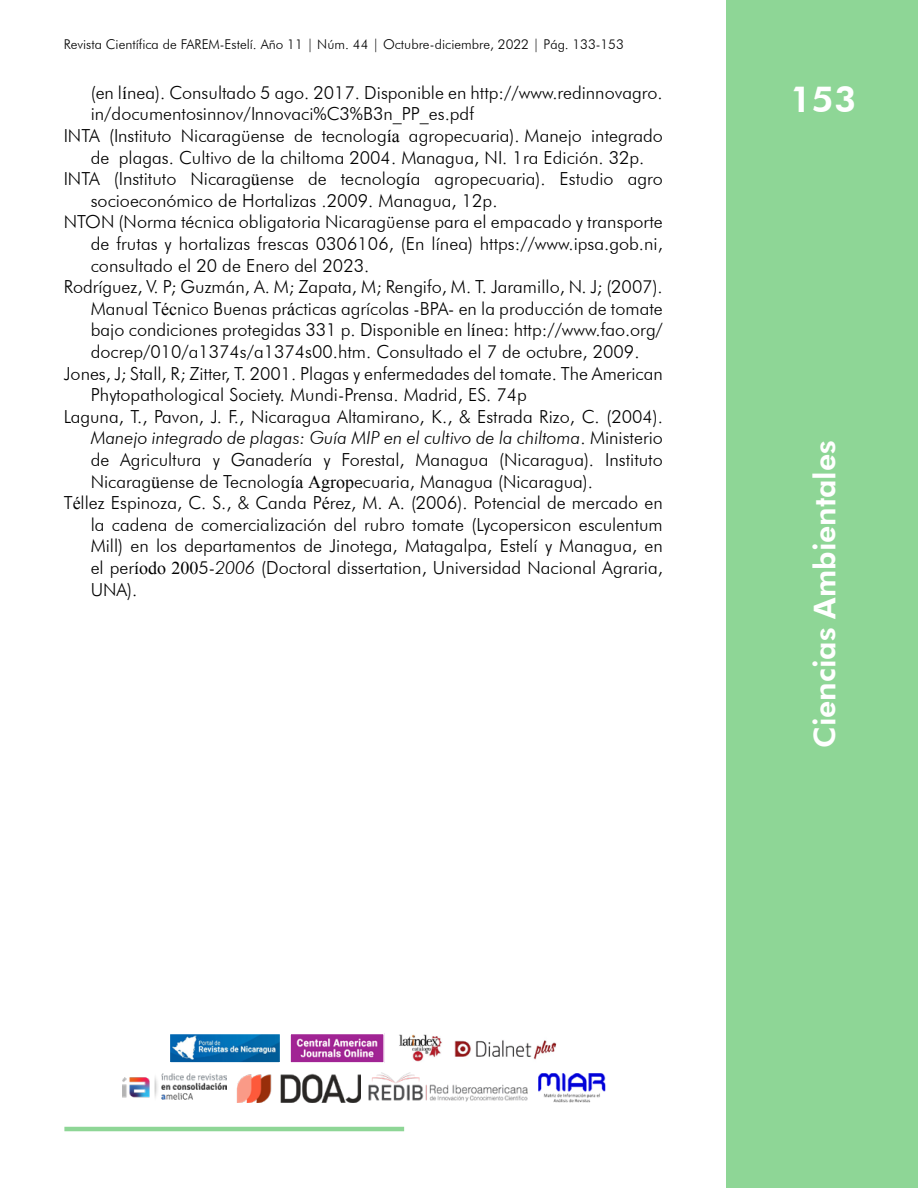
<style>
.page{position:relative;width:918px;height:1188px;background:#fff}
.page>*{position:absolute;margin:0;border:0;box-sizing:border-box;transform-origin:0 0}
.t1{font:800 36px "Futura BT";color:#fff}
.t2{font:800 30px "Futura BT";color:#fff}
.t3{font:300 18px "Futura BT";color:#000}
.t4{font:italic 300 18px "Futura BT";color:#000}
.t5{font:300 13.5px "Futura BT";color:#000}
.s1{font-family:"Times New Roman";font-weight:400}
.s2{font-style:normal}
.s3{font-style:italic}
</style>
<div class="page">
<div style="left:727px;top:0;width:191px;height:1188px;background:#8ed696"></div>
<hr style="left:64px;top:1127px;width:340px;height:4px;background:#8ed696">
<img style="left:172px;top:1036px;width:106px;height:25px">
<div style="left:169px;top:1033px;width:112px;height:31px;border:2px solid #fff"></div>
<img style="left:292px;top:1036px;width:90px;height:25px">
<div style="left:289px;top:1033px;width:96px;height:31px;border:2px solid #fff"></div>
<img style="left:399px;top:1036px;width:42px;height:25px">
<img style="left:455px;top:1040px;width:100px;height:20px">
<img style="left:123px;top:1074px;width:103px;height:26px">
<img style="left:237px;top:1073px;width:123px;height:30px">
<img style="left:368px;top:1072px;width:160px;height:30px">
<img style="left:538px;top:1073px;width:68px;height:30px">
<p class="t5" style="left:64px;top:36px;width:562px">Revista Científica de FAREM-Estelí. Año 11 | Núm. 44 | Octubre-diciembre, 2022 | Pág. 133-153</p>
<p class="t3" style="left:91px;top:81px;width:574px">(en l<span class="s1">í</span>nea). Consultado 5 ago. 2017. Disponible en http://www.redinnovagro.</p>
<p class="t3" style="left:91px;top:103px;width:385px">in/documentosinnov/Innovaci%C3%B3n_PP_es.pdf</p>
<p class="t3" style="left:64px;top:125px;width:601px">INTA (Instituto Nicaragüense de tecnolog<span class="s1">ía</span> agropecuaria). Manejo integrado</p>
<p class="t3" style="left:91px;top:146px;width:555px">de plagas. Cultivo de la chiltoma 2004. Managua, NI. 1ra Edición. 32p.</p>
<p class="t3" style="left:64px;top:168px;width:601px">INTA (Instituto Nicarag<span class="s1">ü</span>ense de tecnolog<span class="s1">í</span>a agropecuaria). Estudio agro</p>
<p class="t3" style="left:91px;top:189px;width:408px">socioeconómico de Hortalizas .2009. Managua, 12p.</p>
<p class="t3" style="left:64px;top:211px;width:601px">NTON (Norma técnica obligatoria Nicaragüense para el empacado y transporte</p>
<p class="t3" style="left:91px;top:233px;width:574px">de frutas y hortalizas frescas 0306106, (En línea) https://www.ipsa.gob.ni,</p>
<p class="t3" style="left:91px;top:254px;width:280px">consultado el 20 de Enero del 2023.</p>
<p class="t3" style="left:64px;top:276px;width:601px">Rodríguez, V. P; Guzmán, A. M; Zapata, M; Rengifo, M. T. Jaramillo, N. J; (2007).</p>
<p class="t3" style="left:91px;top:297px;width:574px">Manual T<span class="s1">éc</span>nico Buenas pr<span class="s1">á</span>cticas agrícolas -BPA- en la producción de tomate</p>
<p class="t3" style="left:91px;top:319px;width:574px">bajo condiciones protegidas 331 p. Disponible en l<span class="s1">í</span>nea: http://www.fao.org/</p>
<p class="t3" style="left:91px;top:341px;width:550px">docrep/010/a1374s/a1374s00.htm. Consultado el 7 de octubre, 2009.</p>
<p class="t3" style="left:64px;top:362px;width:601px">Jones, J; Stall, R; Zitter, T. 2001. Plagas y enfermedades del tomate. The American</p>
<p class="t3" style="left:91px;top:384px;width:438px">Phytopathological Society. Mundi-Prensa. Madrid, ES. 74p</p>
<p class="t3" style="left:64px;top:405px;width:601px">Laguna, T., Pavon, J. F., Nicaragua Altamirano, K., &amp; Estrada Rizo, C. (2004).</p>
<p class="t4" style="left:91px;top:427px;width:574px">Manejo integrado de plagas: Guía MIP en el cultivo de la chiltoma<span class="s2">. Ministerio</span></p>
<p class="t3" style="left:91px;top:449px;width:574px">de Agricultura y Ganadería y Forestal, Managua (Nicaragua). Instituto</p>
<p class="t3" style="left:91px;top:470px;width:504px">Nicarag<span class="s1">ü</span>ense de Tecnolog<span class="s1">ía Agrop</span>ecuaria, Managua (Nicaragua).</p>
<p class="t3" style="left:64px;top:492px;width:601px">T<span class="s1">é</span>llez Espinoza, C. S., &amp; Canda P<span class="s1">é</span>rez, M. A. (2006). Potencial de mercado en</p>
<p class="t3" style="left:91px;top:513px;width:574px">la cadena de comercialización del rubro tomate (Lycopersicon esculentum</p>
<p class="t3" style="left:91px;top:535px;width:574px">Mill) en los departamentos de Jinotega, Matagalpa, Estelí y Managua, en</p>
<p class="t3" style="left:91px;top:557px;width:574px">el per<span class="s1">íodo 200</span>5-<span class="s3">2006</span> (Doctoral dissertation, Universidad Nacional Agraria,</p>
<p class="t3" style="left:91px;top:578px;width:48px">UNA).</p>
<h1 class="t1" style="left:790px;top:78px;width:68px">153</h1>
<h2 class="t2" style="left:807px;top:748px;width:309px;rotate:-90deg">Ciencias Ambientales</h2>
</div>
